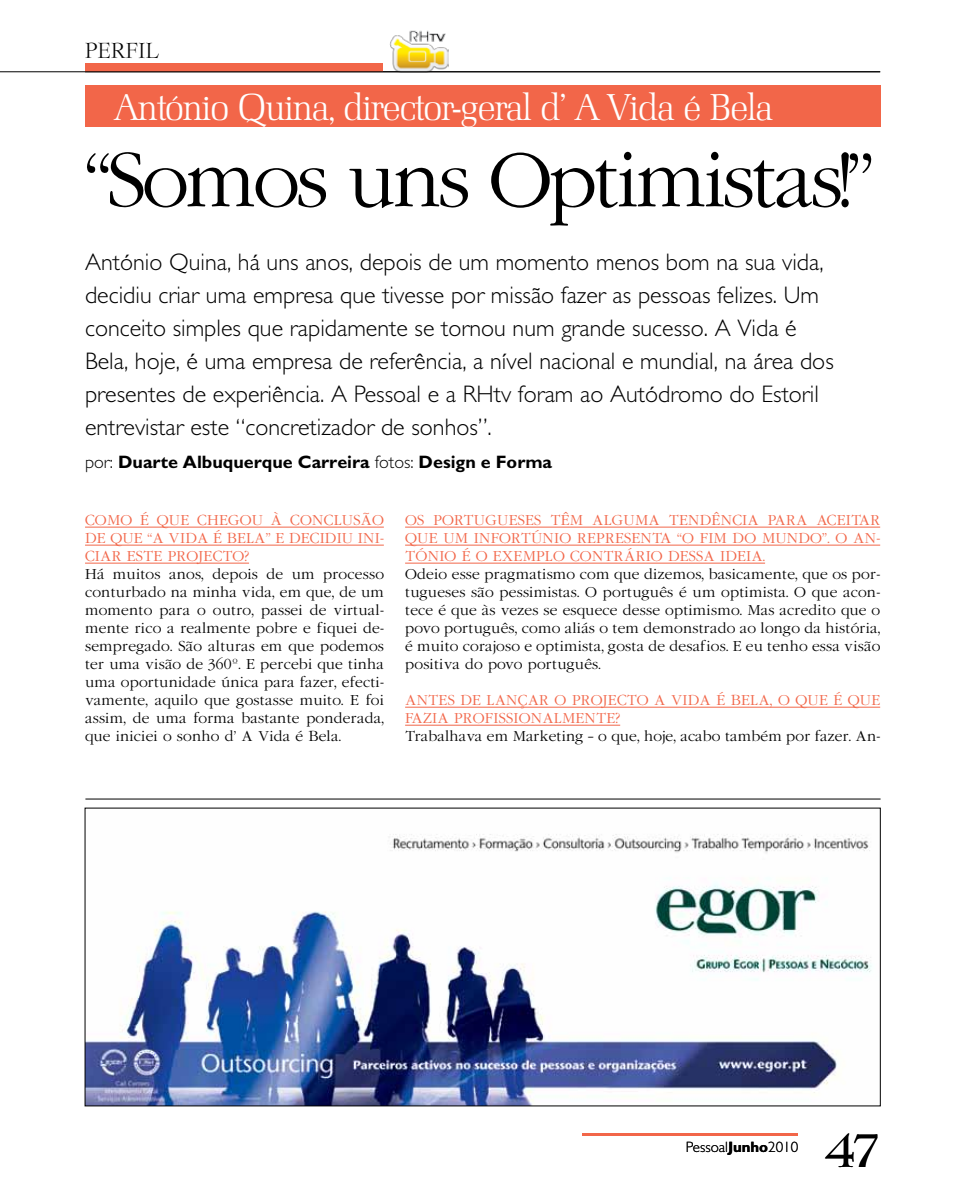
<style>
.page{position:relative;width:978px;height:1191px;background:#fff}
.page>*{position:absolute;margin:0;border:0;box-sizing:border-box;transform-origin:0 0}
.t1{font:300 72px "Garamond";letter-spacing:-.04em;color:#000}
.t2{font:45px "Lingwood";color:#000}
.t3{font:300 36px "Marsei";letter-spacing:-.025em;color:#fff}
.t4{font:300 24px/33px "Gentle Sans";color:#000}
.t5{font:300 21px "Lingwood";letter-spacing:.025em;color:#000}
.t6{font:700 18px "Gentle Sans";color:#000}
.t7{font:300 15px "Gentle Sans";color:#000}
.t8{font:300 13.5px/18px "Garamond";letter-spacing:.025em;color:#000;text-align:justify}
.t9{font:300 13.5px/18px "Garamond";letter-spacing:.025em;color:#f26649}
.s1{font-weight:300}
.s2{font-weight:700}
</style>
<div class="page">
<hr style="left:582px;top:1133px;width:216px;height:2px;background:#f26649">
<hr style="left:0;top:71px;width:880px;height:1px;background:#000">
<img style="left:87px;top:834px;width:785px;height:270px">
<div style="left:85px;top:85px;width:795px;height:42px;background:#f26649"></div>
<hr style="left:85px;top:527px;width:299px;height:1px;background:#f26649">
<hr style="left:85px;top:545px;width:299px;height:1px;background:#f26649">
<hr style="left:85px;top:563px;width:164px;height:1px;background:#f26649">
<div style="left:85px;top:63px;width:298px;height:9px;background:#f26649"></div>
<img style="left:390px;top:30px;width:59px;height:43px">
<hr style="left:405px;top:527px;width:475px;height:1px;background:#f26649">
<hr style="left:405px;top:545px;width:475px;height:1px;background:#f26649">
<hr style="left:405px;top:563px;width:360px;height:1px;background:#f26649">
<hr style="left:405px;top:707px;width:475px;height:1px;background:#f26649">
<hr style="left:405px;top:725px;width:215px;height:1px;background:#f26649">
<hr style="left:85px;top:798px;width:796px;height:1px;background:#000">
<hr style="left:85px;top:71px;width:795px;height:1px;background:#000">
<h3 class="t5" style="left:85px;top:39px;width:75px">PERFIL</h3>
<h3 class="t3" style="left:115px;top:87px;width:660px">António Quina, director-geral d’ A Vida é Bela</h3>
<h1 class="t1" style="left:85px;top:136px;width:789px">“Somos uns Optimistas!”</h1>
<p class="t4" style="left:85px;top:245px;width:750px">António Quina, há uns anos, depois de um momento menos bom na sua vida, decidiu criar uma empresa que tivesse por missão fazer as pessoas felizes. Um conceito simples que rapidamente se tornou num grande sucesso. A Vida é Bela, hoje, é uma empresa de referência, a nível nacional e mundial, na área dos presentes de experiência. A Pessoal e a RHtv foram ao Autódromo do Estoril entrevistar este “concretizador de sonhos”.</p>
<h3 class="t6" style="left:85px;top:451px;width:469px"><span class="s1">por:</span> Duarte Albuquerque Carreira <span class="s1">fotos:</span> Design e Forma</h3>
<p class="t9" style="left:85px;top:511px;width:300px;text-align:justify">Como é que chegou à conclusão de que “a vida é bela” e decidiu ini&shy;ciar este projecto?</p>
<p class="t8" style="left:85px;top:565px;width:300px">Há muitos anos, depois de um processo conturbado na minha vida, em que, de um momento para o outro, passei de virtual&shy;mente rico a realmente pobre e fiquei de&shy;sempregado. São alturas em que podemos ter uma visão de 360º. E percebi que tinha uma oportunidade única para fazer, efecti&shy;vamente, aquilo que gostasse muito. E foi assim, de uma forma bastante ponderada, que iniciei o sonho d’ A Vida é Bela.</p>
<p class="t9" style="left:405px;top:511px;width:11px">Os</p>
<p class="t9" style="left:433px;top:511px;width:353px">portugueses têm alguma tendência para</p>
<p class="t9" style="left:405px;top:511px;width:477px;text-indent:411px">aceitar que um infortúnio representa “o fim do Mundo”. O An&shy;tónio é o exemplo contrário dessa</p>
<p class="t9" style="left:720px;top:547px;width:47px">ideia.</p>
<p class="t8" style="left:405px;top:565px;width:477px">Odeio esse pragmatismo com que dizemos, basicamente, que os por&shy;tugueses são pessimistas. O português é um optimista. O que acon&shy;tece é que às vezes se esquece desse optimismo. Mas acredito que o povo português, como aliás o tem demonstrado ao longo da história, é muito corajoso e optimista, gosta de desafios. E eu tenho essa visão positiva do povo português.</p>
<p class="t9" style="left:405px;top:691px;width:477px">Antes de lançar o projecto A Vida é Bela, o que é que fazia profissionalmente?</p>
<p class="t8" style="left:405px;top:727px;width:477px">Trabalhava em Marketing – o que, hoje, acabo também por fazer. An-</p>
<p class="t7" style="left:686px;top:1137px;width:114px">Pessoal<span class="s2">Junho</span>2010</p>
<h2 class="t2" style="left:826px;top:1125px;width:56px">47</h2>
</div>
